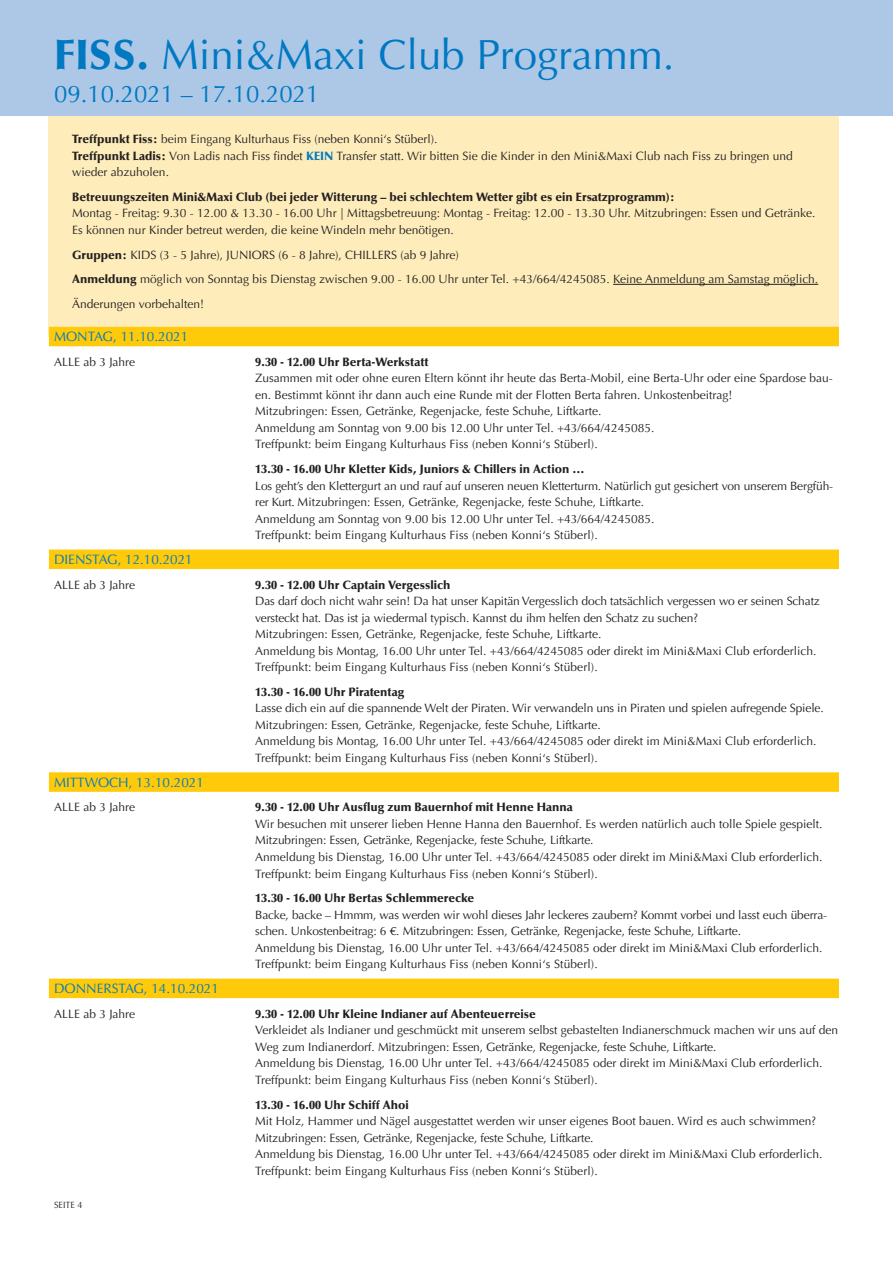
<style>
.page{position:relative;width:893px;height:1263px;background:#fff}
.page>*{position:absolute;margin:0;border:0;box-sizing:border-box;transform-origin:0 0}
.t1{font:42px "Optima LT";color:#0079c2}
.t2{font:24px "Optima LT";color:#0079c2}
.t3{font:13.5px "Optima LT";color:#0079c2}
.t4{font:12px/16.5px "Optima LT";color:#231f20}
.t5{font:900 12px "Optima LT";color:#231f20}
.t6{font:9px "Optima LT";color:#231f20}
.s1{font-weight:900}
.s2{font-weight:900;color:#0079c2}
</style>
<div class="page">
<div style="left:49px;top:115px;width:790px;height:222px;background:#feedbb"></div>
<div style="left:0;top:0;width:893px;height:115px;background:#adc7e7"></div>
<hr style="left:613px;top:284px;width:205px;height:1px;background:#231f20">
<div style="left:49px;top:327px;width:790px;height:19px;background:#feca0a"></div>
<div style="left:49px;top:549px;width:790px;height:20px;background:#feca0a"></div>
<div style="left:49px;top:772px;width:790px;height:20px;background:#feca0a"></div>
<div style="left:49px;top:978px;width:790px;height:20px;background:#feca0a"></div>
<h1 class="t1" style="left:54px;top:30px;width:622px"><span class="s1">FISS.</span> Mini&amp;Maxi Club Programm.</h1>
<h2 class="t2" style="left:54px;top:80px;width:267px">09.10.2021 – 17.10.2021</h2>
<p class="t4" style="left:72px;top:131px;width:722px"><span class="s1">Treffpunkt Fiss:</span> beim Eingang Kulturhaus Fiss (neben Konni‘s Stüberl).<br><span class="s1">Treffpunkt Ladis:</span> Von Ladis nach Fiss findet <span class="s2">KEIN</span> Transfer statt. Wir bitten Sie die Kinder in den Mini&amp;Maxi Club nach Fiss zu bringen und wieder abzuholen.</p>
<p class="t5" style="left:72px;top:190px;width:604px">Betreuungszeiten Mini&amp;Maxi Club (bei jeder Witterung – bei schlechtem Wetter gibt es ein Ersatzprogramm):</p>
<p class="t4" style="left:72px;top:205px;width:745px">Montag - Freitag: 9.30 - 12.00 &amp; 13.30 - 16.00 Uhr | Mittagsbetreuung: Montag - Freitag: 12.00 - 13.30 Uhr. Mitzubringen: Essen und Getränke.<br>Es können nur Kinder betreut werden, die keine Windeln mehr benötigen.</p>
<p class="t4" style="left:72px;top:242px;width:747px;line-height:24.8px"><span class="s1">Gruppen:</span> KIDS (3 - 5 Jahre), JUNIORS (6 - 8 Jahre), CHILLERS (ab 9 Jahre)<br><span class="s1">Anmeldung</span> möglich von Sonntag bis Dienstag zwischen 9.00 - 16.00 Uhr unter Tel. +43/664/4245085. Keine Anmeldung am Samstag möglich.<br>Änderungen vorbehalten!</p>
<p class="t3" style="left:54px;top:329px;width:136px">MONTAG, 11.10.2021</p>
<p class="t4" style="left:54px;top:354px;width:83px">ALLE ab 3 Jahre</p>
<p class="t5" style="left:255px;top:355px;width:175px">9.30 - 12.00 Uhr Berta-Werkstatt</p>
<p class="t4" style="left:255px;top:370px;width:579px">Zusammen mit oder ohne euren Eltern könnt ihr heute das Berta-Mobil, eine Berta-Uhr oder eine Spardose bau&shy;en. Bestimmt könnt ihr dann auch eine Runde mit der Flotten Berta fahren. Unkostenbeitrag!<br>Mitzubringen: Essen, Getränke, Regenjacke, feste Schuhe, Liftkarte.<br>Anmeldung am Sonntag von 9.00 bis 12.00 Uhr unter Tel. +43/664/4245085.<br>Treffpunkt: beim Eingang Kulturhaus Fiss (neben Konni‘s Stüberl).</p>
<p class="t5" style="left:255px;top:462px;width:331px">13.30 - 16.00 Uhr Kletter Kids, Juniors &amp; Chillers in Action …</p>
<p class="t4" style="left:255px;top:478px;width:580px">Los geht’s den Klettergurt an und rauf auf unseren neuen Kletterturm. Natürlich gut gesichert von unserem Bergfüh&shy;rer Kurt. Mitzubringen: Essen, Getränke, Regenjacke, feste Schuhe, Liftkarte.<br>Anmeldung am Sonntag von 9.00 bis 12.00 Uhr unter Tel. +43/664/4245085.<br>Treffpunkt: beim Eingang Kulturhaus Fiss (neben Konni‘s Stüberl).</p>
<p class="t3" style="left:54px;top:551px;width:140px">DIENSTAG, 12.10.2021</p>
<p class="t4" style="left:54px;top:577px;width:83px">ALLE ab 3 Jahre</p>
<p class="t5" style="left:255px;top:578px;width:197px">9.30 - 12.00 Uhr Captain Vergesslich</p>
<p class="t4" style="left:255px;top:593px;width:566px">Das darf doch nicht wahr sein! Da hat unser Kapitän Vergesslich doch tatsächlich vergessen wo er seinen Schatz versteckt hat. Das ist ja wiedermal typisch. Kannst du ihm helfen den Schatz zu suchen?<br>Mitzubringen: Essen, Getränke, Regenjacke, feste Schuhe, Liftkarte.<br>Anmeldung bis Montag, 16.00 Uhr unter Tel. +43/664/4245085 oder direkt im Mini&amp;Maxi Club erforderlich.<br>Treffpunkt: beim Eingang Kulturhaus Fiss (neben Konni‘s Stüberl).</p>
<p class="t5" style="left:255px;top:685px;width:151px">13.30 - 16.00 Uhr Piratentag</p>
<p class="t4" style="left:255px;top:700px;width:570px">Lasse dich ein auf die spannende Welt der Piraten. Wir verwandeln uns in Piraten und spielen aufregende Spiele.<br>Mitzubringen: Essen, Getränke, Regenjacke, feste Schuhe, Liftkarte.<br>Anmeldung bis Montag, 16.00 Uhr unter Tel. +43/664/4245085 oder direkt im Mini&amp;Maxi Club erforderlich.<br>Treffpunkt: beim Eingang Kulturhaus Fiss (neben Konni‘s Stüberl).</p>
<p class="t3" style="left:54px;top:774px;width:151px">MITTWOCH, 13.10.2021</p>
<p class="t4" style="left:54px;top:799px;width:83px">ALLE ab 3 Jahre</p>
<p class="t5" style="left:255px;top:800px;width:319px">9.30 - 12.00 Uhr Ausflug zum Bauernhof mit Henne Hanna</p>
<p class="t4" style="left:255px;top:816px;width:569px">Wir besuchen mit unserer lieben Henne Hanna den Bauernhof. Es werden natürlich auch tolle Spiele gespielt.<br>Mitzubringen: Essen, Getränke, Regenjacke, feste Schuhe, Liftkarte.<br>Anmeldung bis Dienstag, 16.00 Uhr unter Tel. +43/664/4245085 oder direkt im Mini&amp;Maxi Club erforderlich.<br>Treffpunkt: beim Eingang Kulturhaus Fiss (neben Konni‘s Stüberl).</p>
<p class="t5" style="left:255px;top:891px;width:221px">13.30 - 16.00 Uhr Bertas Schlemmerecke</p>
<p class="t4" style="left:255px;top:907px;width:574px">Backe, backe – Hmmm, was werden wir wohl dieses Jahr leckeres zaubern? Kommt vorbei und lasst euch überra&shy;schen. Unkostenbeitrag: 6 €. Mitzubringen: Essen, Getränke, Regenjacke, feste Schuhe, Liftkarte.<br>Anmeldung bis Dienstag, 16.00 Uhr unter Tel. +43/664/4245085 oder direkt im Mini&amp;Maxi Club erforderlich.<br>Treffpunkt: beim Eingang Kulturhaus Fiss (neben Konni‘s Stüberl).</p>
<p class="t3" style="left:54px;top:980px;width:166px">DONNERSTAG, 14.10.2021</p>
<p class="t4" style="left:54px;top:1006px;width:83px">ALLE ab 3 Jahre</p>
<p class="t5" style="left:255px;top:1007px;width:282px">9.30 - 12.00 Uhr Kleine Indianer auf Abenteuerreise</p>
<p class="t4" style="left:255px;top:1022px;width:585px">Verkleidet als Indianer und geschmückt mit unserem selbst gebastelten Indianerschmuck machen wir uns auf den Weg zum Indianerdorf. Mitzubringen: Essen, Getränke, Regenjacke, feste Schuhe, Liftkarte.<br>Anmeldung bis Dienstag, 16.00 Uhr unter Tel. +43/664/4245085 oder direkt im Mini&amp;Maxi Club erforderlich.<br>Treffpunkt: beim Eingang Kulturhaus Fiss (neben Konni‘s Stüberl).</p>
<p class="t5" style="left:255px;top:1097px;width:155px">13.30 - 16.00 Uhr Schiff Ahoi</p>
<p class="t4" style="left:255px;top:1113px;width:569px">Mit Holz, Hammer und Nägel ausgestattet werden wir unser eigenes Boot bauen. Wird es auch schwimmen?<br>Mitzubringen: Essen, Getränke, Regenjacke, feste Schuhe, Liftkarte.<br>Anmeldung bis Dienstag, 16.00 Uhr unter Tel. +43/664/4245085 oder direkt im Mini&amp;Maxi Club erforderlich.<br>Treffpunkt: beim Eingang Kulturhaus Fiss (neben Konni‘s Stüberl).</p>
<p class="t6" style="left:54px;top:1199px;width:30px">SEITE 4</p>
</div>
